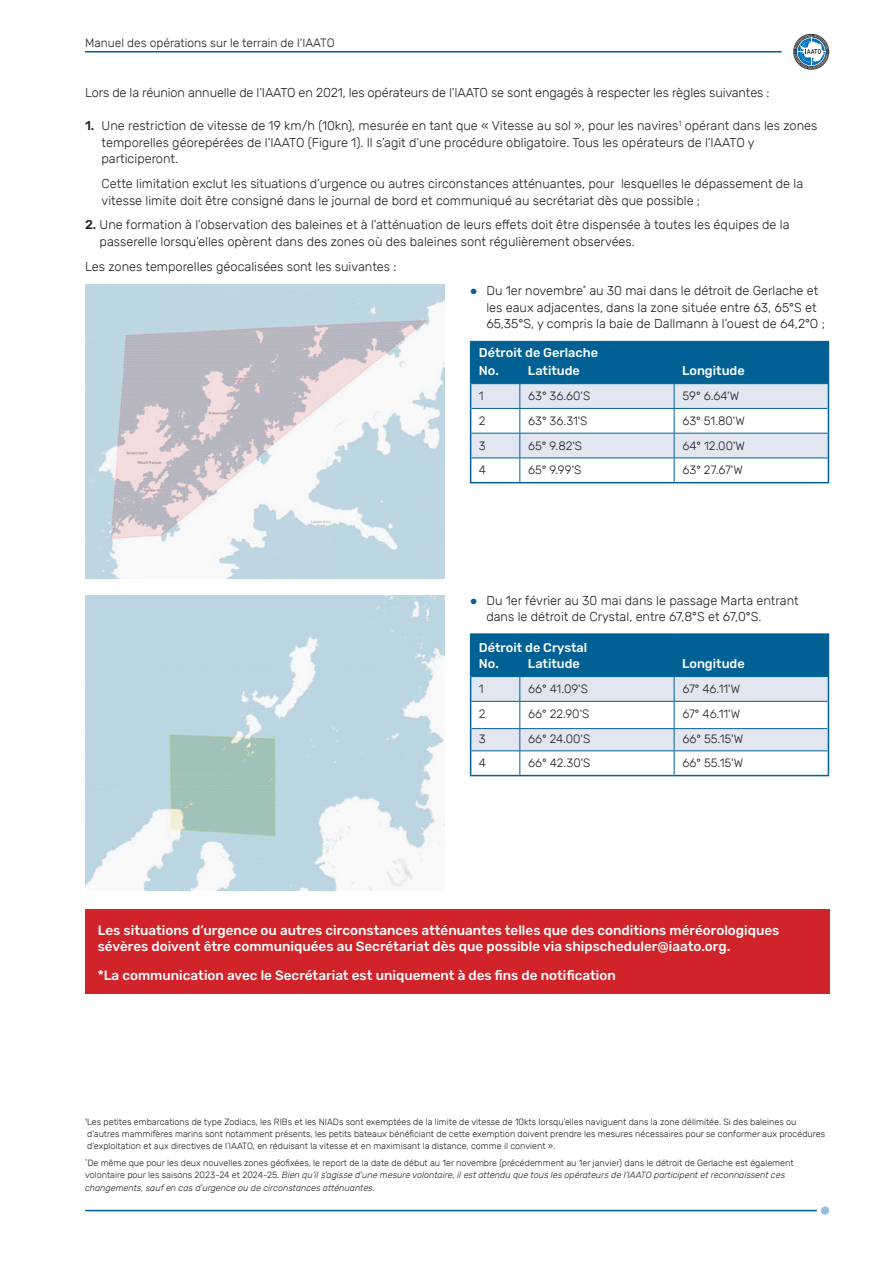
<style>
.page{position:relative;width:893px;height:1263px;background:#fff}
.page>*{position:absolute;margin:0;border:0;box-sizing:border-box;transform-origin:0 0}
.t1{font:500 13.5px/16.5px "Rubik";color:#fff}
.t2{font:300 12.75px/16.5px "Rubik";color:#231f20}
.t3{font:500 12.75px/18px "Rubik";color:#fff}
.t4{font:300 12px "Rubik";color:#231f20}
.t5{font:300 9px/12.3px "Rubik";color:#231f20}
.s1{font-weight:500}
.s2{font-family:"Arial";font-weight:400;color:#016194}
.s3{font-style:italic}
</style>
<div class="page">
<hr style="left:85px;top:51px;width:697px;height:2px;background:#016194">
<svg style="left:793px;top:34px;width:36px;height:36px"></svg>
<svg style="left:794px;top:35px;width:34px;height:34px"></svg>
<hr style="left:85px;top:1210px;width:732px;height:1px;background:#016194">
<div style="left:821px;top:1206px;width:8px;height:9px;background:#91bcdf;border-radius:50%"></div>
<img style="left:85px;top:284px;width:359px;height:295px">
<img style="left:85px;top:595px;width:359px;height:295px">
<div style="left:85px;top:909px;width:744px;height:84px;background:#d1232a"></div>
<div style="left:471px;top:342px;width:357px;height:42px;background:#016194"></div>
<hr style="left:828px;top:342px;width:1px;height:42px;background:#016194">
<hr style="left:470px;top:342px;width:1px;height:42px;background:#016194">
<svg style="left:470px;top:384px;width:359px;height:98px"></svg>
<hr style="left:470px;top:482px;width:50px;height:1px;background:#016194">
<hr style="left:520px;top:482px;width:154px;height:1px;background:#016194">
<hr style="left:674px;top:482px;width:155px;height:1px;background:#016194">
<hr style="left:471px;top:433px;width:49px;height:1px;background:#016194">
<hr style="left:520px;top:433px;width:154px;height:1px;background:#016194">
<hr style="left:674px;top:433px;width:154px;height:1px;background:#016194">
<hr style="left:471px;top:458px;width:49px;height:1px;background:#016194">
<hr style="left:520px;top:458px;width:154px;height:1px;background:#016194">
<hr style="left:674px;top:458px;width:154px;height:1px;background:#016194">
<hr style="left:470px;top:341px;width:50px;height:1px;background:#016194">
<hr style="left:520px;top:341px;width:154px;height:1px;background:#016194">
<hr style="left:674px;top:341px;width:155px;height:1px;background:#016194">
<div style="left:471px;top:634px;width:357px;height:43px;background:#016194"></div>
<hr style="left:828px;top:635px;width:1px;height:42px;background:#016194">
<hr style="left:470px;top:635px;width:1px;height:42px;background:#016194">
<svg style="left:470px;top:676px;width:359px;height:99px"></svg>
<hr style="left:470px;top:775px;width:50px;height:1px;background:#016194">
<hr style="left:520px;top:775px;width:154px;height:1px;background:#016194">
<hr style="left:674px;top:775px;width:155px;height:1px;background:#016194">
<hr style="left:471px;top:728px;width:49px;height:1px;background:#016194">
<hr style="left:520px;top:728px;width:154px;height:1px;background:#016194">
<hr style="left:674px;top:728px;width:154px;height:1px;background:#016194">
<hr style="left:471px;top:750px;width:49px;height:1px;background:#016194">
<hr style="left:520px;top:750px;width:154px;height:1px;background:#016194">
<hr style="left:674px;top:750px;width:154px;height:1px;background:#016194">
<hr style="left:470px;top:633px;width:50px;height:2px;background:#016194">
<hr style="left:520px;top:633px;width:154px;height:2px;background:#016194">
<hr style="left:674px;top:633px;width:155px;height:2px;background:#016194">
<p class="t4" style="left:85px;top:37px;width:251px">Manuel des opérations sur le terrain de l’IAATO</p>
<p class="t2" style="left:85px;top:85px;width:686px">Lors de la réunion annuelle de l’IAATO en 2021, les opérateurs de l’IAATO se sont engagés à respecter les règles suivantes :</p>
<p class="t2" style="left:102px;top:118px;width:717px;text-indent:-17px"><span class="s1">1.</span> Une restriction de vitesse de 19 km/h (10kn), mesurée en tant que « Vitesse au sol », pour les navires<sup>1</sup> opérant dans les zones temporelles géorepérées de l’IAATO (Figure 1). Il s’agit d’une procédure obligatoire. Tous les opérateurs de l’IAATO y participeront.</p>
<p class="t2" style="left:102px;top:176px;width:703px">Cette limitation exclut les situations d’urgence ou autres circonstances atténuantes, pour lesquelles le dépassement de la vitesse limite doit être consigné dans le journal de bord et communiqué au secrétariat dès que possible ;</p>
<p class="t2" style="left:100px;top:217px;width:691px;text-indent:-15px"><span class="s1">2.</span> Une formation à l’observation des baleines et à l’atténuation de leurs effets doit être dispensée à toutes les équipes de la passerelle lorsqu’elles opèrent dans des zones où des baleines sont régulièrement observées.</p>
<p class="t2" style="left:85px;top:258px;width:313px">Les zones temporelles géocalisées sont les suivantes :</p>
<p class="t2" style="left:486px;top:283px;width:340px;text-indent:-16px"><span class="s2">●</span> Du 1er novembre<sup>*</sup> au 30 mai dans le détroit de Gerlache et les eaux adjacentes, dans la zone située entre 63, 65°S et<br>65,35°S, y compris la baie de Dallmann à l’ouest de 64,2°O ;</p>
<p class="t3" style="left:479px;top:344px;width:121px">Détroit de Gerlache<br>No. Latitude</p>
<p class="t3" style="left:682px;top:362px;width:64px">Longitude</p>
<p class="t4" style="left:479px;top:389px;width:6px">1</p>
<p class="t4" style="left:528px;top:389px;width:64px">63° 36.60'S</p>
<p class="t4" style="left:682px;top:389px;width:58px">59° 6.64'W</p>
<p class="t4" style="left:479px;top:414px;width:8px">2</p>
<p class="t4" style="left:528px;top:414px;width:61px">63° 36.31'S</p>
<p class="t4" style="left:682px;top:414px;width:64px">63° 51.80'W</p>
<p class="t4" style="left:479px;top:439px;width:8px">3</p>
<p class="t4" style="left:528px;top:439px;width:56px">65° 9.82'S</p>
<p class="t4" style="left:682px;top:439px;width:64px">64° 12.00'W</p>
<p class="t4" style="left:479px;top:464px;width:9px">4</p>
<p class="t4" style="left:528px;top:464px;width:55px">65° 9.99'S</p>
<p class="t4" style="left:682px;top:464px;width:62px">63° 27.67'W</p>
<p class="t2" style="left:486px;top:592px;width:314px;text-indent:-16px"><span class="s2">●</span> Du 1er février au 30 mai dans le passage Marta entrant dans le détroit de Crystal, entre 67,8°S et 67,0°S.</p>
<p class="t3" style="left:479px;top:639px;width:110px;line-height:16.5px">Détroit de Crystal<br>No. Latitude</p>
<p class="t3" style="left:682px;top:655px;width:64px">Longitude</p>
<p class="t4" style="left:479px;top:682px;width:6px">1</p>
<p class="t4" style="left:528px;top:682px;width:61px">66° 41.09'S</p>
<p class="t4" style="left:682px;top:682px;width:59px">67° 46.11'W</p>
<p class="t4" style="left:479px;top:707px;width:8px">2</p>
<p class="t4" style="left:528px;top:707px;width:63px">66° 22.90'S</p>
<p class="t4" style="left:682px;top:707px;width:59px">67° 46.11'W</p>
<p class="t4" style="left:479px;top:732px;width:8px">3</p>
<p class="t4" style="left:528px;top:732px;width:64px">66° 24.00'S</p>
<p class="t4" style="left:682px;top:732px;width:62px">66° 55.15'W</p>
<p class="t4" style="left:479px;top:756px;width:9px">4</p>
<p class="t4" style="left:528px;top:756px;width:64px">66° 42.30'S</p>
<p class="t4" style="left:682px;top:756px;width:62px">66° 55.15'W</p>
<p class="t1" style="left:98px;top:922px;width:683px">Les situations d’urgence ou autres circonstances atténuantes telles que des conditions méréorologiques sévères doivent être communiquées au Secrétariat dès que possible via shipscheduler@iaato.org.</p>
<p class="t1" style="left:98px;top:968px;width:520px">*La communication avec le Secrétariat est uniquement à des fins de notification</p>
<p class="t5" style="left:85px;top:1116px;width:742px"><sup>1</sup>Les petites embarcations de type Zodiacs, les RIBs et les NIADs sont exemptées de la limite de vitesse de 10kts lorsqu’elles naviguent dans la zone délimitée. Si des baleines ou d’autres mammifères marins sont notamment présents, les petits bateaux bénéficiant de cette exemption doivent prendre les mesures nécessaires pour se conformer aux procédures d’exploitation et aux directives de l’IAATO, en réduisant la vitesse et en maximisant la distance, comme il convient ».</p>
<p class="t5" style="left:85px;top:1157px;width:710px"><sup>*</sup>De même que pour les deux nouvelles zones géofixées, le report de la date de début au 1er novembre (précédemment au 1er janvier) dans le détroit de Gerlache est également volontaire pour les saisons 2023-24 et 2024-25. <span class="s3">Bien qu’il s’agisse d’une mesure volontaire, il est attendu que tous les opérateurs de l’IAATO participent et reconnaissent ces changements, sauf en cas d’urgence ou de circonstances atténuantes.</span></p>
</div>
